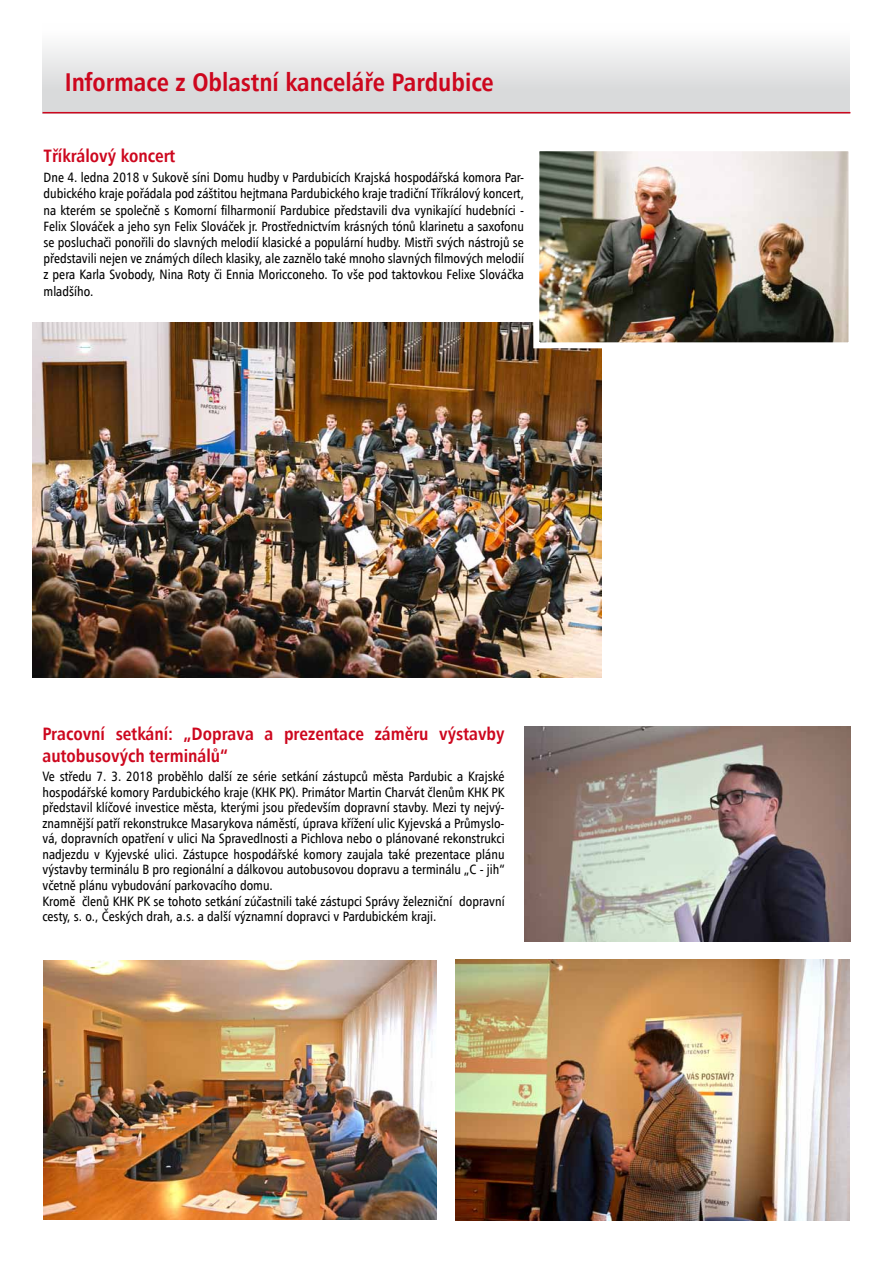
<style>
.page{position:relative;width:893px;height:1263px;background:#fff}
.page>*{position:absolute;margin:0;border:0;box-sizing:border-box;transform-origin:0 0}
.t1{font:25.5px "Humanist 777 AT Bold Condensed B";color:#cd071e}
.t2{font:18px/21.6px "Humanist 777 AT Bold Condensed B";color:#cd071e}
.t3{font:13.5px/15.5px "Humanist 777 AT Roman Condensed B";color:#000}
</style>
<div class="page">
<div style="left:43px;top:23px;width:807px;height:91px;background:linear-gradient(to bottom,#fff,#d1d1d2)"></div>
<hr style="left:43px;top:112px;width:807px;height:1px;background:#cd071e">
<img style="left:524px;top:726px;width:326px;height:215px">
<img style="left:455px;top:960px;width:394px;height:260px">
<img style="left:44px;top:961px;width:393px;height:258px">
<img style="left:33px;top:322px;width:568px;height:356px">
<img style="left:540px;top:152px;width:307px;height:189px">
<div style="left:533px;top:145px;width:321px;height:203px;border:6px solid #fff"></div>
<h1 class="t1" style="left:65px;top:66px;width:431px">Informace z Oblastní kanceláře Pardubice</h1>
<h2 class="t2" style="left:44px;top:144px;width:133px">Tříkrálový koncert</h2>
<p class="t3" style="left:44px;top:169px;width:482px;line-height:16.2px;text-align:justify">Dne 4. ledna 2018 v Sukově síni Domu hudby v Pardubicích Krajská hospodářská komora Par&shy;dubického kraje pořádala pod záštitou hejtmana Pardubického kraje tradiční Tříkrálový koncert, na kterém se společně s Komorní filharmonií Pardubice představili dva vynikající hudebníci - Felix Slováček a jeho syn Felix Slováček jr. Prostřednictvím krásných tónů klarinetu a saxofonu se posluchači ponořili do slavných melodií klasické a populární hudby. Mistři svých nástrojů se představili nejen ve známých dílech klasiky, ale zaznělo také mnoho slavných filmových melodií z pera Karla Svobody, Nina Roty či Ennia Moricconeho. To vše pod taktovkou Felixe Slováčka mladšího.</p>
<h2 class="t2" style="left:43px;top:722px;width:464px">Pracovní setkání: „Doprava a prezentace záměru výstavby autobusových terminálů“</h2>
<p class="t3" style="left:43px;top:769px;width:464px">Ve středu 7. 3. 2018 proběhlo další ze série setkání zástupců města Pardubic a Krajské hospodářské komory Pardubického kraje (KHK PK). Primátor Martin Charvát členům KHK PK představil klíčové investice města, kterými jsou především dopravní stavby. Mezi ty nejvý&shy;znamnější patří rekonstrukce Masarykova náměstí, úprava křížení ulic Kyjevská a Průmyslo&shy;vá, dopravních opatření v ulici Na Spravedlnosti a Pichlova nebo o plánované rekonstrukci nadjezdu v Kyjevské ulici. Zástupce hospodářské komory zaujala také prezentace plánu výstavby terminálu B pro regionální a dálkovou autobusovou dopravu a terminálu „C - jih“ včetně plánu vybudování parkovacího domu.<br>Kromě členů KHK PK se tohoto setkání zúčastnili také zástupci Správy železniční dopravní cesty, s. o., Českých drah, a.s. a další významní dopravci v Pardubickém kraji.</p>
</div>
